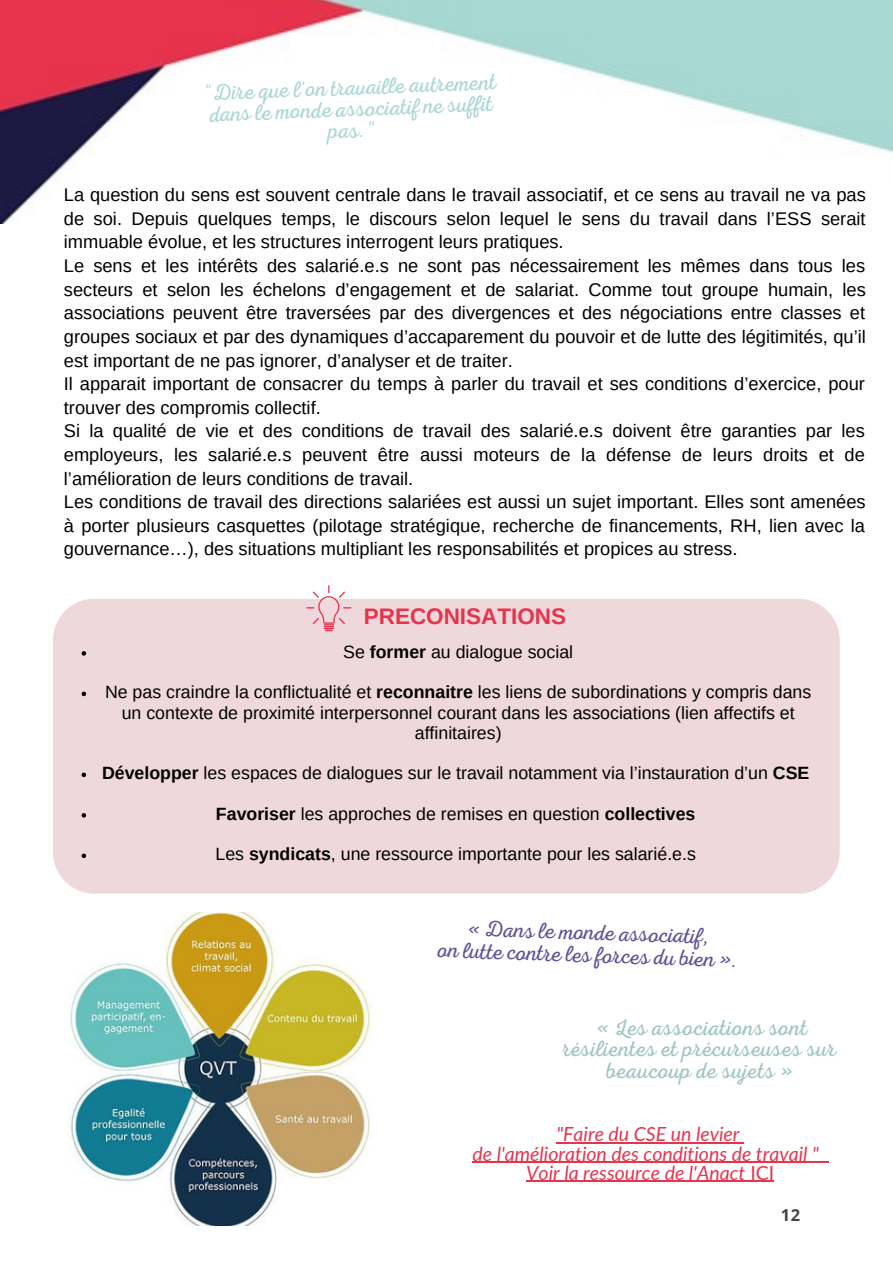
<style>
.page{position:relative;width:893px;height:1264px;background:#fff}
.page>*{position:absolute;margin:0;border:0;box-sizing:border-box;transform-origin:0 0}
.t1{font:22.5px/21.3px "RTL Adam Script Light";letter-spacing:.02em;color:#9bc4bf;text-align:center}
.t2{font:22.5px/21.3px "RTL Adam Script Light";color:#a8d7d2;text-align:center}
.t3{font:22.5px "RTL Adam Script Light";color:#5b5299}
.t4{font:700 22.5px "Arimo";color:#e7334c}
.t5{font:italic 19.5px "Lato";color:#e7344c}
.t6{font:18.3px/23.5px "Arimo";color:#000;text-align:justify}
.t7{font:17.7px/20.2px "Arimo";color:#000;text-align:center}
.t8{font:700 16.5px "Open Sans";color:#444440}
.s1{font-weight:700}
.s2{font-style:normal}
</style>
<div class="page">
<img style="left:0;top:0;width:892px;height:223px">
<div style="left:53px;top:599px;width:786px;height:294px;background:#efd8db"></div>
<img style="left:70px;top:912px;width:302px;height:313px">
<hr style="left:556px;top:1142px;width:183px;height:1px;background:#e7344c">
<hr style="left:472px;top:1161px;width:347px;height:1px;background:#e7344c">
<hr style="left:526px;top:1180px;width:219px;height:1px;background:#e7344c">
<svg style="left:745px;top:1180px;width:29px;height:1px"></svg>
<svg style="left:82px;top:651px;width:4px;height:4px"></svg>
<svg style="left:82px;top:691px;width:4px;height:5px"></svg>
<svg style="left:82px;top:772px;width:4px;height:5px"></svg>
<svg style="left:82px;top:813px;width:4px;height:4px"></svg>
<svg style="left:82px;top:853px;width:4px;height:5px"></svg>
<svg style="left:306px;top:585px;width:45px;height:46px"></svg>
<p class="t2" style="left:205px;top:82px;width:292px;rotate:-2deg">"Dire que l'on travaille autrement dans le monde associatif ne suffit pas. "</p>
<p class="t6" style="left:64px;top:183px;width:803px">La question du sens est souvent centrale dans le travail associatif, et ce sens au travail ne va pas de soi. Depuis quelques temps, le discours selon lequel le sens du travail dans l’ESS serait immuable évolue, et les structures interrogent leurs pratiques.</p>
<p class="t6" style="left:64px;top:254px;width:803px">Le sens et les intérêts des salarié.e.s ne sont pas nécessairement les mêmes dans tous les secteurs et selon les échelons d’engagement et de salariat. Comme tout groupe humain, les associations peuvent être traversées par des divergences et des négociations entre classes et groupes sociaux et par des dynamiques d’accaparement du pouvoir et de lutte des légitimités, qu’il est important de ne pas ignorer, d’analyser et de traiter.</p>
<p class="t6" style="left:64px;top:372px;width:802px">Il apparait important de consacrer du temps à parler du travail et ses conditions d’exercice, pour trouver des compromis collectif.</p>
<p class="t6" style="left:64px;top:419px;width:802px">Si la qualité de vie et des conditions de travail des salarié.e.s doivent être garanties par les employeurs, les salarié.e.s peuvent être aussi moteurs de la défense de leurs droits et de l’amélioration de leurs conditions de travail.</p>
<p class="t6" style="left:64px;top:490px;width:803px">Les conditions de travail des directions salariées est aussi un sujet important. Elles sont amenées à porter plusieurs casquettes (pilotage stratégique, recherche de financements, RH, lien avec la gouvernance…), des situations multipliant les responsabilités et propices au stress.</p>
<p class="t4" style="left:364px;top:604px;width:204px">PRECONISATIONS</p>
<p class="t7" style="left:343px;top:641px;width:231px">Se <span class="s1">former</span> au dialogue social</p>
<p class="t7" style="left:105px;top:682px;width:707px">Ne pas craindre la conflictualité et <span class="s1">reconnaitre</span> les liens de subordinations y compris dans un contexte de proximité interpersonnel courant dans les associations (lien affectifs et affinitaires)</p>
<p class="t7" style="left:102px;top:763px;width:708px"><span class="s1">Développer</span> les espaces de dialogues sur le travail notamment via l’instauration d’un <span class="s1">CSE</span></p>
<p class="t7" style="left:216px;top:803px;width:481px"><span class="s1">Favoriser</span> les approches de remises en question <span class="s1">collectives</span></p>
<p class="t7" style="left:215px;top:844px;width:482px">Les <span class="s1">syndicats</span>, une ressource importante pour les salarié.e.s</p>
<p class="t3" style="left:468px;top:915px;width:243px;rotate:2deg">« Dans le monde associatif,</p>
<p class="t3" style="left:438px;top:936px;width:300px;rotate:2deg">on lutte contre les forces du bien ».</p>
<p class="t1" style="left:563px;top:1017px;width:275px">« Les associations sont résilientes et précurseuses sur beaucoup de sujets »</p>
<p class="t5" style="left:556px;top:1122px;width:185px">"Faire du CSE un levier</p>
<p class="t5" style="left:472px;top:1141px;width:348px">de l'amélioration des conditions de travail "</p>
<p class="t5" style="left:526px;top:1160px;width:249px">Voir la ressource de l'Anact <span class="s2">ICI</span></p>
<p class="t8" style="left:780px;top:1203px;width:21px">12</p>
</div>
